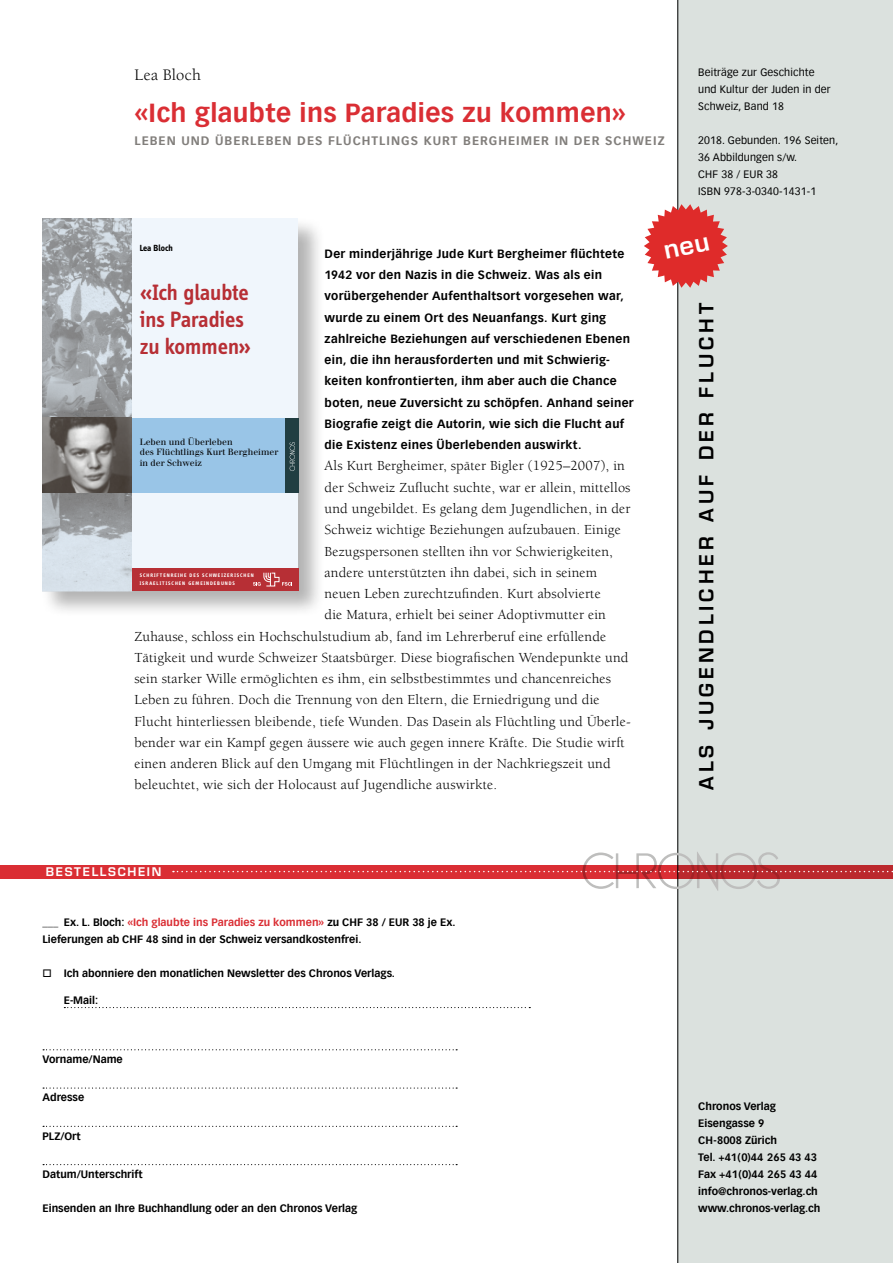
<style>
.page{position:relative;width:893px;height:1263px;background:#fff}
.page>*{position:absolute;margin:0;border:0;box-sizing:border-box;transform-origin:0 0}
.t1{font:700 25.5px "Vectora Com";letter-spacing:.015em;color:#da2e34}
.t2{font:600 22.95px/27px "Info Disp";letter-spacing:-.005em;color:#b72f35}
.t3{font:600 19.05px "Eurostile";letter-spacing:.21em;color:#000}
.t4{font:16.5px "Berkeley";letter-spacing:.02em;color:#000}
.t5{font:14.25px "Berkeley";letter-spacing:.015em;color:#000}
.t6{font:700 12px "Vectora Com";letter-spacing:.085em;color:#817e7b}
.t7{font:700 11.7px/21.3px "Vectora Com";letter-spacing:.025em;color:#000}
.t8{font:600 11.7px "Eurostile";letter-spacing:.145em;color:#fff}
.t9{font:700 10.5px/17px "Vectora Com";color:#000}
.t10{font:10.5px/17px "Vectora Com";letter-spacing:.015em;color:#000}
.t11{font:700 9.15px "Info Disp";letter-spacing:-.005em;color:#000}
.t12{font:8.85px/10.6px "Walbaum";color:#000}
.t13{font:700 5.25px/8.1px "Info Disp";letter-spacing:.18em;color:#fff}
.s1{color:#da2e34}
</style>
<div class="page">
<div style="left:677px;top:0;width:216px;height:1263px;background:#dbe1de"></div>
<hr style="left:677px;top:0;width:1px;height:1263px;background:#000">
<div style="left:0;top:865px;width:893px;height:13px;background:#da2e34"></div>
<svg style="left:173px;top:851px;width:720px;height:40px"></svg>
<svg style="left:64px;top:1007px;width:466px;height:1px"></svg>
<svg style="left:43px;top:1049px;width:414px;height:1px"></svg>
<svg style="left:43px;top:1087px;width:414px;height:2px"></svg>
<svg style="left:43px;top:1126px;width:414px;height:1px"></svg>
<svg style="left:43px;top:1164px;width:414px;height:1px"></svg>
<div style="left:41px;top:217px;width:284px;height:401px;background:#000;opacity:.3"></div>
<div style="left:42px;top:218px;width:256px;height:373px;background:#f0f6fc"></div>
<div style="left:129px;top:569px;width:169px;height:22px;background:#b72f35"></div>
<div style="left:123px;top:418px;width:175px;height:75px;background:#99c5e7"></div>
<div style="left:285px;top:418px;width:13px;height:75px;background:#213e42"></div>
<img style="left:42px;top:218px;width:90px;height:373px">
<svg style="left:289px;top:442px;width:6px;height:29px"></svg>
<svg style="left:253px;top:573px;width:39px;height:13px"></svg>
<img style="left:42px;top:418px;width:89px;height:75px">
<svg style="left:644px;top:204px;width:84px;height:84px"></svg>
<p class="t4" style="left:134px;top:66px;width:68px">Lea Bloch</p>
<h1 class="t1" style="left:134px;top:98px;width:493px">«Ich glaubte ins Paradies zu kommen»</h1>
<p class="t6" style="left:134px;top:133px;width:17px">Leben</p>
<p class="t6" style="left:181px;top:133px;width:78px">und Überleben</p>
<p class="t6" style="left:297px;top:133px;width:48px">des Flüchtlin</p>
<p class="t6" style="left:401px;top:133px;width:105px">gs Kurt Berghei</p>
<p class="t6" style="left:521px;top:133px;width:103px">mer in der Schweiz</p>
<p class="t11" style="left:140px;top:242px;width:35px">LEA BLOCH</p>
<h2 class="t2" style="left:140px;top:278px;width:113px">«Ich glaubte ins Paradies zu kommen»</h2>
<p class="t7" style="left:325px;top:243px;width:311px">Der minderjährige Jude Kurt Bergheimer flüchtete 1942 vor den Nazis in die Schweiz. Was als ein vorübergehender Aufenthaltsort vorgesehen war, wurde zu einem Ort des Neuanfangs. Kurt ging zahlreiche Beziehungen auf verschiedenen Ebenen ein, die ihn herausforderten und mit Schwierig&shy;keiten konfrontierten, ihm aber auch die Chance boten, neue Zuversicht zu schöpfen. Anhand seiner Biografie zeigt die Autorin, wie sich die Flucht auf die Existenz eines Überlebenden auswirkt.</p>
<p class="t5" style="left:325px;top:458px;width:302px">Als Kurt Bergheimer, später Bigler (1925–2007), in</p>
<p class="t5" style="left:325px;top:480px;width:307px">der Schweiz Zuflucht suchte, war er allein, mittellos</p>
<p class="t5" style="left:325px;top:501px;width:307px">und ungebildet. Es gelang dem Jugendlichen, in der</p>
<p class="t5" style="left:325px;top:522px;width:298px">Schweiz wichtige Beziehungen aufzubauen. Einige</p>
<p class="t5" style="left:325px;top:543px;width:290px">Bezugspersonen stellten ihn vor Schwierigkeiten,</p>
<p class="t5" style="left:325px;top:565px;width:274px">andere unterstützten ihn dabei, sich in seinem</p>
<p class="t5" style="left:325px;top:586px;width:278px">neuen Leben zurechtzufinden. Kurt absolvierte</p>
<p class="t5" style="left:325px;top:607px;width:283px">die Matura, erhielt bei seiner Adoptivmutter ein</p>
<p class="t5" style="left:134px;top:629px;width:473px">Zuhause, schloss ein Hochschulstudium ab, fand im Lehrerberuf eine erfüllende</p>
<p class="t5" style="left:134px;top:650px;width:495px">Tätigkeit und wurde Schweizer Staatsbürger. Diese biografischen Wendepunkte und</p>
<p class="t5" style="left:134px;top:671px;width:478px">sein starker Wille ermöglichten es ihm, ein selbstbestimmtes und chancenreiches</p>
<p class="t5" style="left:134px;top:692px;width:467px">Leben zu führen. Doch die Trennung von den Eltern, die Erniedrigung und die</p>
<p class="t5" style="left:134px;top:714px;width:498px">Flucht hinterliessen bleibende, tiefe Wunden. Das Dasein als Flüchtling und Überle-</p>
<p class="t5" style="left:134px;top:735px;width:492px">bender war ein Kampf gegen äussere wie auch gegen innere Kräfte. Die Studie wirft</p>
<p class="t5" style="left:134px;top:756px;width:478px">einen anderen Blick auf den Umgang mit Flüchtlingen in der Nachkriegszeit und</p>
<p class="t5" style="left:134px;top:777px;width:364px">beleuchtet, wie sich der Holocaust auf Jugendliche auswirkte.</p>
<p class="t12" style="left:140px;top:436px;width:140px">Leben und Überleben<br>des Flüchtlings Kurt Bergheimer in der Schweiz</p>
<p class="t13" style="left:140px;top:571px;width:116px">SCHRIFTENREIHE DES SCHWEIZERISCHEN<br>ISRAELITISCHEN GEMEINDEBUNDS</p>
<p class="t8" style="left:46px;top:865px;width:117px">BESTELLSCHEIN</p>
<p class="t9" style="left:43px;top:913px;width:415px">___ Ex. L. Bloch: <span class="s1">«Ich glaubte ins Paradies zu kommen»</span> zu CHF 38 / EUR 38 je Ex.<br>Lieferungen ab CHF 48 sind in der Schweiz versandkostenfrei.</p>
<p class="t9" style="left:43px;top:965px;width:354px">□ Ich abonniere den monatlichen Newsletter des Chronos Verlags.</p>
<p class="t9" style="left:64px;top:992px;width:36px">E-Mail:</p>
<p class="t9" style="left:43px;top:1051px;width:82px">Vorname/Name</p>
<p class="t9" style="left:43px;top:1089px;width:43px">Adresse</p>
<p class="t9" style="left:43px;top:1127px;width:40px">PLZ/Ort</p>
<p class="t9" style="left:43px;top:1166px;width:102px">Datum/Unterschrift</p>
<p class="t9" style="left:43px;top:1200px;width:316px">Einsenden an Ihre Buchhandlung oder an den Chronos Verlag</p>
<p class="t10" style="left:698px;top:64px;width:134px">Beiträge zur Geschichte und Kultur der Juden in der<br>Schweiz, Band 18</p>
<p class="t10" style="left:698px;top:132px;width:142px">2018. Gebunden. 196 Seiten,<br>36 Abbildungen s/w.<br>CHF 38 / EUR 38<br>ISBN 978-3-0340-1431-1</p>
<h3 class="t3" style="left:695px;top:790px;width:488px;rotate:-90deg">ALS JUGENDLICHER AUF DER FLUCHT</h3>
<p class="t9" style="left:698px;top:1098px;width:124px">Chronos Verlag<br>Eisengasse 9<br>CH-8008 Zürich<br>Tel. +41(0)44 265 43 43<br>Fax +41(0)44 265 43 44 info@chronos-verlag.ch www.chronos-verlag.ch</p>
</div>
